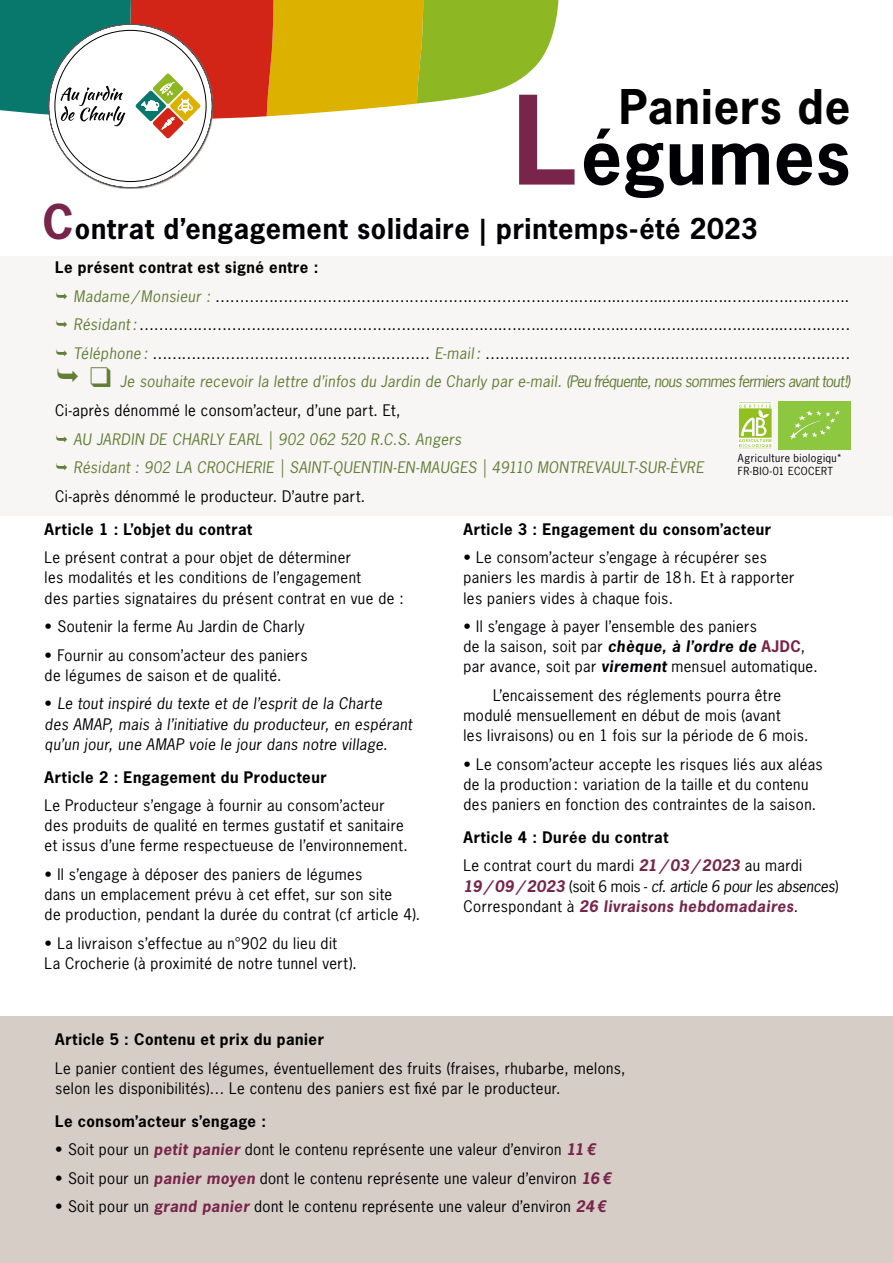
<style>
.page{position:relative;width:893px;height:1263px;background:#fff}
.page>*{position:absolute;margin:0;border:0;box-sizing:border-box;transform-origin:0 0}
.H0I_2_fer_à_droite{font:700 72px "News Gothic Std";letter-spacing:.01em;color:#000004}
.H1-2_fer_à_droite{font:700 45px "News Gothic Std";letter-spacing:.02em;color:#000}
.H3_intertitre{font:700 27px "News Gothic Std";letter-spacing:.025em;color:#000004}
.P1_1er_paragraphe{font:15px/20.1px "News Gothic Std";letter-spacing:.03em;color:#000004}
.t1{font:italic 15px "News Gothic Std";letter-spacing:.02em;color:#637e36}
.H4_petit_titre_pour{font:700 15px "News Gothic Std";letter-spacing:.035em;color:#000}
.t2{font:italic 15px/20.1px "News Gothic Std";letter-spacing:.03em;color:#000004}
.P_corps_de_texte_-_n{font:15px/20.1px "News Gothic Std";letter-spacing:.03em;color:#000004}
.GD_P_paragraphe_sans{font:10.5px/12.6px "News Gothic Std";letter-spacing:.045em;color:#000004}
.s1{font-size:115.5px;color:#78244b}
.s2{font-size:45px;color:#78244b}
.s3{font-style:italic;color:#637e36}
.s4{font-style:normal}
.s5{font-weight:700;font-style:italic}
.s6{font-weight:700;color:#78244b}
.s7{font-weight:700;font-style:italic;color:#78244b}
.s8{font-style:italic}
</style>
<div class="page">
<div style="left:0;top:1016px;width:893px;height:247px;background:#d5cdc6"></div>
<div style="left:0;top:256px;width:893px;height:259px;background:#f7f6f5"></div>
<svg style="left:0;top:0;width:559px;height:188px"></svg>
<svg style="left:738px;top:402px;width:34px;height:47px"></svg>
<div style="left:778px;top:401px;width:72px;height:48px;background:#8dc63f"></div>
<svg style="left:790px;top:410px;width:50px;height:30px"></svg>
<p class="H1-2_fer_à_droite" style="left:619px;top:78px;width:233px">Paniers de</p>
<p class="H0I_2_fer_à_droite" style="left:513px;top:110px;width:339px"><span class="s1">L</span>égumes</p>
<p class="H3_intertitre" style="left:43px;top:211px;width:717px"><span class="s2">C</span>ontrat d’engagement solidaire | printemps-été 2023</p>
<p class="H4_petit_titre_pour" style="left:55px;top:257px;width:265px">Le présent contrat est signé entre :</p>
<p class="P1_1er_paragraphe" style="left:74px;top:286px;width:777px"><span class="s3">Madame / Monsieur :</span> …………………………….……………………………….….….…..….…...…..….….….…..….….….…..</p>
<p class="P1_1er_paragraphe" style="left:74px;top:314px;width:778px"><span class="s3">Résidant :</span> …………………………….……………………………….….….…..….….….…..….….….…..….….….…..….….……</p>
<p class="P1_1er_paragraphe" style="left:74px;top:343px;width:778px"><span class="s3">Téléphone :</span> ………………………………………………… <span class="s3">E-mail :</span> …………………………………………………………………</p>
<p class="t1" style="left:90px;top:372px;width:762px">❑ Je souhaite recevoir la lettre d’infos du Jardin de Charly par e-mail. (Peu fréquente, nous sommes fermiers avant tout!)</p>
<p class="P1_1er_paragraphe" style="left:55px;top:400px;width:347px">Ci-après dénommé le consom’acteur, d’une part. Et,</p>
<p class="t1" style="left:74px;top:429px;width:389px">AU JARDIN DE CHARLY EARL | 902 062 520 R.C.S. Angers</p>
<p class="t1" style="left:74px;top:458px;width:632px">Résidant : 902 LA CROCHERIE | SAINT-QUENTIN-EN-MAUGES | 49110 MONTREVAULT-SUR-ÈVRE</p>
<p class="P1_1er_paragraphe" style="left:55px;top:486px;width:311px">Ci-après dénommé le producteur. D’autre part.</p>
<p class="GD_P_paragraphe_sans" style="left:738px;top:452px;width:106px">Agriculture biologiqu*<br>FR-BIO-01 ECOCERT</p>
<p class="H4_petit_titre_pour" style="left:45px;top:519px;width:209px">Article 1 : L’objet du contrat</p>
<p class="P1_1er_paragraphe" style="left:45px;top:547px;width:361px">Le présent contrat a pour objet de déterminer<br>les modalités et les conditions de l’engagement<br>des parties signataires du présent contrat en vue de :</p>
<p class="P1_1er_paragraphe" style="left:45px;top:616px;width:262px">• Soutenir la ferme Au Jardin de Charly</p>
<p class="P1_1er_paragraphe" style="left:45px;top:645px;width:265px">• Fournir au consom’acteur des paniers de légumes de saison et de qualité.</p>
<p class="t2" style="left:45px;top:694px;width:369px"><span class="s4">•</span> Le tout inspiré du texte et de l’esprit de la Charte<br>des AMAP, mais à l’initiative du producteur, en espérant qu’un jour, une AMAP voie le jour dans notre village.</p>
<p class="H4_petit_titre_pour" style="left:45px;top:767px;width:284px">Article 2 : Engagement du Producteur</p>
<p class="P1_1er_paragraphe" style="left:45px;top:795px;width:365px">Le Producteur s’engage à fournir au consom’acteur des produits de qualité en termes gustatif et sanitaire et issus d’une ferme respectueuse de l’environnement.</p>
<p class="P1_1er_paragraphe" style="left:45px;top:864px;width:377px">• Il s’engage à déposer des paniers de légumes<br>dans un emplacement prévu à cet effet, sur son site<br>de production, pendant la durée du contrat (cf article 4).</p>
<p class="P1_1er_paragraphe" style="left:45px;top:933px;width:314px">• La livraison s’effectue au n°902 du lieu dit<br>La Crocherie (à proximité de notre tunnel vert).</p>
<p class="H4_petit_titre_pour" style="left:463px;top:519px;width:309px">Article 3 : Engagement du consom’acteur</p>
<p class="P1_1er_paragraphe" style="left:463px;top:547px;width:332px">• Le consom’acteur s’engage à récupérer ses paniers les mardis à partir de 18 h. Et à rapporter les paniers vides à chaque fois.</p>
<p class="P1_1er_paragraphe" style="left:463px;top:616px;width:356px">• Il s’engage à payer l’ensemble des paniers<br>de la saison, soit par <span class="s5">chèque, à l’ordre de</span> <span class="s6">AJDC</span>, par avance, soit par <span class="s5">virement</span> mensuel automatique.</p>
<p class="P_corps_de_texte_-_n" style="left:463px;top:685px;width:346px;text-indent:30px">L’encaissement des réglements pourra être modulé mensuellement en début de mois (avant<br>les livraisons) ou en 1 fois sur la période de 6 mois.</p>
<p class="P1_1er_paragraphe" style="left:463px;top:754px;width:361px">• Le consom’acteur accepte les risques liés aux aléas de la production : variation de la taille et du contenu des paniers en fonction des contraintes de la saison.</p>
<p class="H4_petit_titre_pour" style="left:463px;top:827px;width:206px">Article 4 : Durée du contrat</p>
<p class="P1_1er_paragraphe" style="left:463px;top:856px;width:377px">Le contrat court du mardi <span class="s7">21 / 03 / 2023</span> au mardi<br><span class="s7">19 / 09 / 2023</span> (soit 6 mois - <span class="s8">cf. article 6 pour les absences</span>)<br>Correspondant à <span class="s7">26 livraisons hebdomadaires</span>.</p>
<p class="H4_petit_titre_pour" style="left:55px;top:1029px;width:270px">Article 5 : Contenu et prix du panier</p>
<p class="P1_1er_paragraphe" style="left:55px;top:1058px;width:572px">Le panier contient des légumes, éventuellement des fruits (fraises, rhubarbe, melons, selon les disponibilités)… Le contenu des paniers est fixé par le producteur.</p>
<p class="H4_petit_titre_pour" style="left:55px;top:1111px;width:212px">Le consom’acteur s’engage :</p>
<p class="P1_1er_paragraphe" style="left:55px;top:1139px;width:542px">• Soit pour un <span class="s7">petit panier</span> dont le contenu représente une valeur d’environ <span class="s7">11 €</span></p>
<p class="P1_1er_paragraphe" style="left:55px;top:1168px;width:558px">• Soit pour un <span class="s7">panier moyen</span> dont le contenu représente une valeur d’environ <span class="s7">16 €</span></p>
<p class="P1_1er_paragraphe" style="left:55px;top:1196px;width:552px">• Soit pour un <span class="s7">grand panier</span> dont le contenu représente une valeur d’environ <span class="s7">24 €</span></p>
</div>
